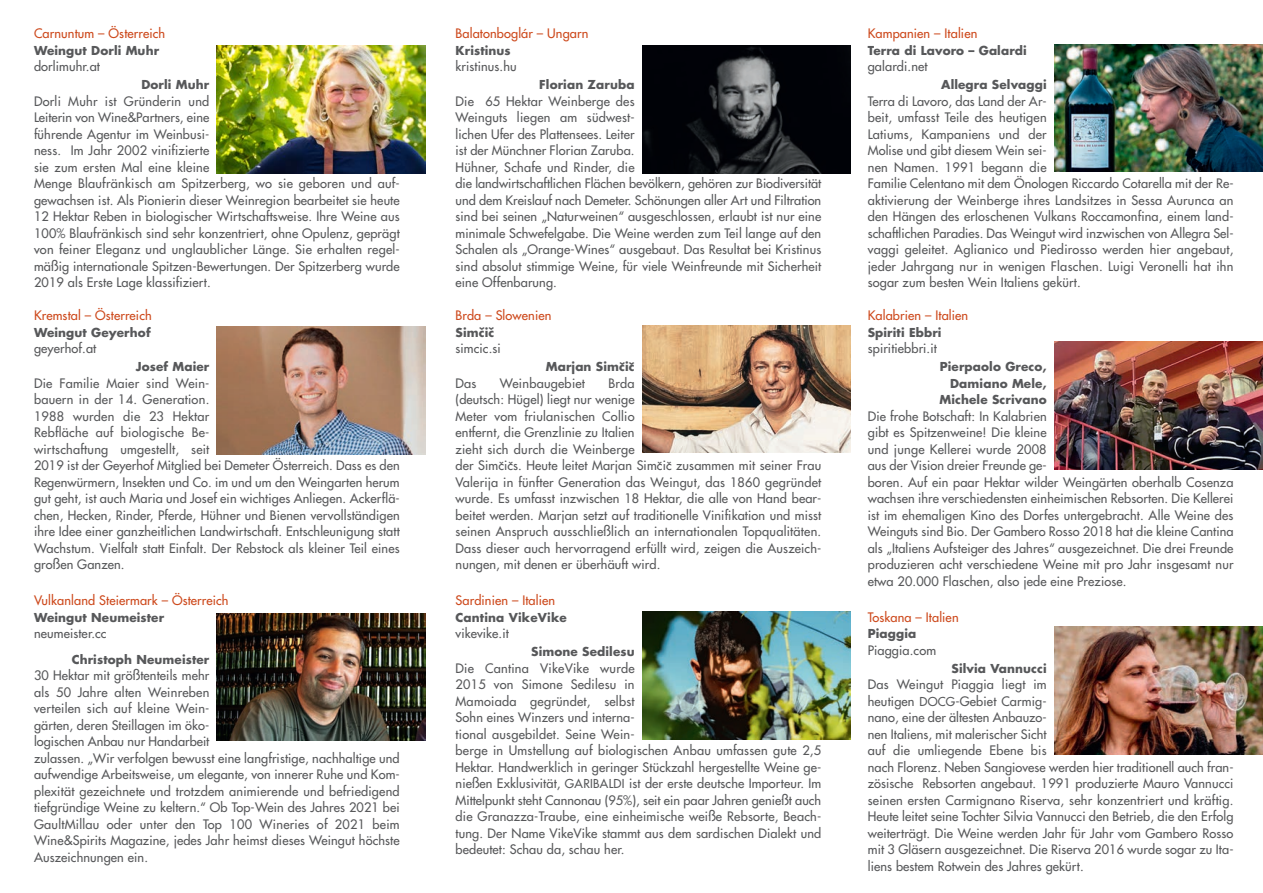
<style>
.page{position:relative;width:1263px;height:893px;background:#fff}
.page>*{position:absolute;margin:0;border:0;box-sizing:border-box;transform-origin:0 0}
.t1{font:500 12.75px/16.5px "Futura Std";letter-spacing:.01em;color:#57585a}
.t2{font:500 12.75px "Futura Std";letter-spacing:.01em;color:#cd491c}
.t3{font:700 12px "Futura Std";letter-spacing:.01em;color:#57585a}
.s1{font-size:12px}
</style>
<div class="page">
<img style="left:217px;top:46px;width:208px;height:127px">
<img style="left:642px;top:46px;width:208px;height:127px">
<img style="left:642px;top:325px;width:208px;height:128px">
<img style="left:642px;top:612px;width:208px;height:127px">
<img style="left:1054px;top:44px;width:209px;height:128px">
<img style="left:1054px;top:342px;width:209px;height:127px">
<img style="left:1054px;top:627px;width:209px;height:127px">
<img style="left:217px;top:327px;width:208px;height:127px">
<img style="left:217px;top:613px;width:208px;height:128px">
<p class="t2" style="left:34px;top:27px;width:133px">Carnuntum – Österreich</p>
<p class="t3" style="left:34px;top:45px;width:127px">Weingut Dorli Muhr</p>
<p class="t1" style="left:34px;top:59px;width:67px">dorlimuhr.at</p>
<p class="t3" style="left:141px;top:79px;width:69px">Dorli Muhr</p>
<p class="t1" style="left:34px;top:94px;width:367px">Dorli Muhr ist Gründerin und<br>Leiterin von Wine&amp;Partners, eine<br>führende Agentur im Weinbusi-<br>ness. Im Jahr 2002 vinifizierte<br>sie zum ersten Mal eine kleine<br>Menge Blaufränkisch am Spitzerberg, wo sie geboren und auf&shy;gewachsen ist. Als Pionierin dieser Weinregion bearbeitet sie heute 12 Hektar Reben in biologischer Wirtschaftsweise. Ihre Weine aus 100% Blaufränkisch sind sehr konzentriert, ohne Opulenz, geprägt von feiner Eleganz und unglaublicher Länge. Sie erhalten regel&shy;mäßig internationale Spitzen-Bewertungen. Der Spitzerberg wurde 2019 als Erste Lage klassifiziert.</p>
<p class="t2" style="left:34px;top:309px;width:119px">Kremstal – Österreich</p>
<p class="t3" style="left:34px;top:327px;width:118px">Weingut Geyerhof</p>
<p class="t1" style="left:34px;top:341px;width:64px">geyerhof.at</p>
<p class="t3" style="left:136px;top:361px;width:75px">Josef Maier</p>
<p class="t1" style="left:34px;top:376px;width:367px">Die Familie Maier sind Wein-<br>bauern in der 14. Generation.<br>1988 wurden die 23 Hektar<br>Rebfläche auf biologische Be-<br>wirtschaftung umgestellt, seit<br>2019 ist der Geyerhof Mitglied bei Demeter Österreich. Dass es den Regenwürmern, Insekten und Co. im und um den Weingarten herum gut geht, ist auch Maria und Josef ein wichtiges Anliegen. Ackerflä&shy;chen, Hecken, Rinder, Pferde, Hühner und Bienen vervollständigen ihre Idee einer ganzheitlichen Landwirtschaft. Entschleunigung statt Wachstum. Vielfalt statt Einfalt. Der Rebstock als kleiner Teil eines großen Ganzen.</p>
<p class="t2" style="left:34px;top:594px;width:196px">Vulkanland Steiermark – Österreich</p>
<p class="t3" style="left:34px;top:612px;width:132px">Weingut Neumeister</p>
<p class="t1" style="left:34px;top:626px;width:74px">neumeister.cc</p>
<p class="t3" style="left:72px;top:654px;width:139px">Christoph Neumeister</p>
<p class="t1" style="left:34px;top:668px;width:367px">30 Hektar mit größtenteils mehr<br>als 50 Jahre alten Weinreben<br>verteilen sich auf kleine Wein-<br>gärten, deren Steillagen im öko-<br>logischen Anbau nur Handarbeit<br>zulassen. „Wir verfolgen bewusst eine langfristige, nachhaltige und aufwendige Arbeitsweise, um elegante, von innerer Ruhe und Kom&shy;plexität gezeichnete und trotzdem animierende und befriedigend tiefgründige Weine zu keltern.“ Ob Top-Wein des Jahres 2021 bei GaultMillau oder unter den Top 100 Wineries of 2021 beim Wine&amp;Spirits Magazine, jedes Jahr heimst dieses Weingut höchste Auszeichnungen ein.</p>
<p class="t2" style="left:456px;top:27px;width:134px">Balatonboglár – Ungarn</p>
<p class="t3" style="left:456px;top:45px;width:57px">Kristinus</p>
<p class="t1" style="left:456px;top:59px;width:63px">kristinus.hu</p>
<p class="t3" style="left:539px;top:79px;width:97px">Florian Zaruba</p>
<p class="t1" style="left:456px;top:94px;width:367px">Die 65 Hektar Weinberge des<br>Weinguts liegen am südwest-<br>lichen Ufer des Plattensees. Leiter<br>ist der Münchner Florian Zaruba.<br>Hühner, Schafe und Rinder, die<br>die landwirtschaftlichen Flächen bevölkern, gehören zur Biodiversität und dem Kreislauf nach Demeter. Schönungen aller Art und Filtration sind bei seinen „Naturweinen“ ausgeschlossen, erlaubt ist nur eine minimale Schwefelgabe. Die Weine werden zum Teil lange auf den Schalen als „Orange-Wines“ ausgebaut. Das Resultat bei Kristinus sind absolut stimmige Weine, für viele Weinfreunde mit Sicherheit eine Offenbarung.</p>
<p class="t2" style="left:456px;top:309px;width:97px">Brda – Slowenien</p>
<p class="t3" style="left:456px;top:327px;width:40px">Simcic</p>
<p class="t1" style="left:456px;top:341px;width:47px">simcic.si</p>
<p class="t3" style="left:546px;top:361px;width:90px">Marjan Simcic</p>
<p class="t1" style="left:456px;top:376px;width:22px">Das</p>
<p class="t1" style="left:500px;top:376px;width:87px">Weinbaugebiet</p>
<p class="t3" style="left:479px;top:327px;width:18px">ˇˇ</p>
<p class="t3" style="left:619px;top:361px;width:18px">ˇˇ</p>
<p class="t1" style="left:456px;top:376px;width:367px;text-indent:153px">Brda<br>(deutsch: Hügel) liegt nur wenige<br>Meter vom friulanischen Collio<br>entfernt, die Grenzlinie zu Italien<br>zieht sich durch die Weinberge<br>der Simcics. Heute leitet Marjan Simcic zusammen mit seiner Frau Valerija in fünfter Generation das Weingut, das 1860 gegründet wurde. Es umfasst inzwischen 18 Hektar, die alle von Hand bear&shy;beitet werden. Marjan setzt auf traditionelle Vinifikation und misst seinen Anspruch ausschließlich an internationalen Topqualitäten.<br>Dass dieser auch hervorragend erfüllt wird, zeigen die Auszeich&shy;nungen, mit denen er überhäuft wird.</p>
<p class="t2" style="left:456px;top:594px;width:101px">Sardinien – Italien</p>
<p class="t3" style="left:455px;top:612px;width:113px">Cantina VikeVike</p>
<p class="t1" style="left:456px;top:626px;width:55px">vikevike.it</p>
<p class="t3" style="left:531px;top:646px;width:105px">Simone Sedilesu</p>
<p class="t1" style="left:455px;top:661px;width:367px">Die Cantina VikeVike wurde<br>2015 von Simone Sedilesu in<br>Mamoiada gegründet, selbst<br>Sohn eines Winzers und interna-<br>tional ausgebildet. Seine Wein-<br>berge in Umstellung auf biologischen Anbau umfassen gute 2,5<br>Hektar. Handwerklich in geringer Stückzahl hergestellte Weine ge&shy;nießen Exklusivität, <span class="s1">GARIBALDI</span> ist der erste deutsche Importeur. Im Mittelpunkt steht Cannonau (95%), seit ein paar Jahren genießt auch die Granazza-Traube, eine einheimische weiße Rebsorte, Beach&shy;tung. Der Name VikeVike stammt aus dem sardischen Dialekt und bedeutet: Schau da, schau her.</p>
<p class="t1" style="left:499px;top:459px;width:17px">ˇˇ</p>
<p class="t1" style="left:657px;top:459px;width:17px">ˇˇ</p>
<p class="t2" style="left:868px;top:27px;width:111px">Kampanien – Italien</p>
<p class="t3" style="left:868px;top:45px;width:161px">Terra di Lavoro – Galardi</p>
<p class="t1" style="left:868px;top:59px;width:61px">galardi.net</p>
<p class="t3" style="left:941px;top:79px;width:107px">Allegra Selvaggi</p>
<p class="t1" style="left:868px;top:94px;width:367px">Terra di Lavoro, das Land der Ar-<br>beit, umfasst Teile des heutigen<br>Latiums, Kampaniens und der<br>Molise und gibt diesem Wein sei-<br>nen Namen. 1991 begann die<br>Familie Celentano mit dem Önologen Riccardo Cotarella mit der Re&shy;aktivierung der Weinberge ihres Landsitzes in Sessa Aurunca an den Hängen des erloschenen Vulkans Roccamonfina, einem land&shy;schaftlichen Paradies. Das Weingut wird inzwischen von Allegra Sel&shy;vaggi geleitet. Aglianico und Piedirosso werden hier angebaut, jeder Jahrgang nur in wenigen Flaschen. Luigi Veronelli hat ihn sogar zum besten Wein Italiens gekürt.</p>
<p class="t2" style="left:868px;top:309px;width:102px">Kalabrien – Italien</p>
<p class="t3" style="left:868px;top:327px;width:75px">Spiriti Ebbri</p>
<p class="t1" style="left:868px;top:341px;width:71px">spiritiebbri.it</p>
<p class="t3" style="left:940px;top:361px;width:108px">Pierpaolo Greco,</p>
<p class="t3" style="left:950px;top:378px;width:98px">Damiano Mele,</p>
<p class="t3" style="left:939px;top:394px;width:109px">Michele Scrivano</p>
<p class="t1" style="left:868px;top:409px;width:367px">Die frohe Botschaft: In Kalabrien<br>gibt es Spitzenweine! Die kleine<br>und junge Kellerei wurde 2008<br>aus der Vision dreier Freunde ge-<br>boren. Auf ein paar Hektar wilder Weingärten oberhalb Cosenza wachsen ihre verschiedensten einheimischen Rebsorten. Die Kellerei ist im ehemaligen Kino des Dorfes untergebracht. Alle Weine des Weinguts sind Bio. Der Gambero Rosso 2018 hat die kleine Cantina als „Italiens Aufsteiger des Jahres“ ausgezeichnet. Die drei Freunde produzieren acht verschiedene Weine mit pro Jahr insgesamt nur etwa 20.000 Flaschen, also jede eine Preziose.</p>
<p class="t2" style="left:868px;top:611px;width:92px">Toskana – Italien</p>
<p class="t3" style="left:868px;top:628px;width:50px">Piaggia</p>
<p class="t1" style="left:868px;top:643px;width:70px">Piaggia.com</p>
<p class="t3" style="left:951px;top:663px;width:97px">Silvia Vannucci</p>
<p class="t1" style="left:868px;top:677px;width:367px">Das Weingut Piaggia liegt im<br>heutigen <span class="s1">DOCG</span>-Gebiet Carmig-<br>nano, eine der ältesten Anbauzo-<br>nen Italiens, mit malerischer Sicht<br>auf die umliegende Ebene bis<br>nach Florenz. Neben Sangiovese werden hier traditionell auch fran&shy;zösische Rebsorten angebaut. 1991 produzierte Mauro Vannucci seinen ersten Carmignano Riserva, sehr konzentriert und kräftig.<br>Heute leitet seine Tochter Silvia Vannucci den Betrieb, die den Erfolg weiterträgt. Die Weine werden Jahr für Jahr vom Gambero Rosso mit 3 Gläsern ausgezeichnet. Die Riserva 2016 wurde sogar zu Ita&shy;liens bestem Rotwein des Jahres gekürt.</p>
</div>
